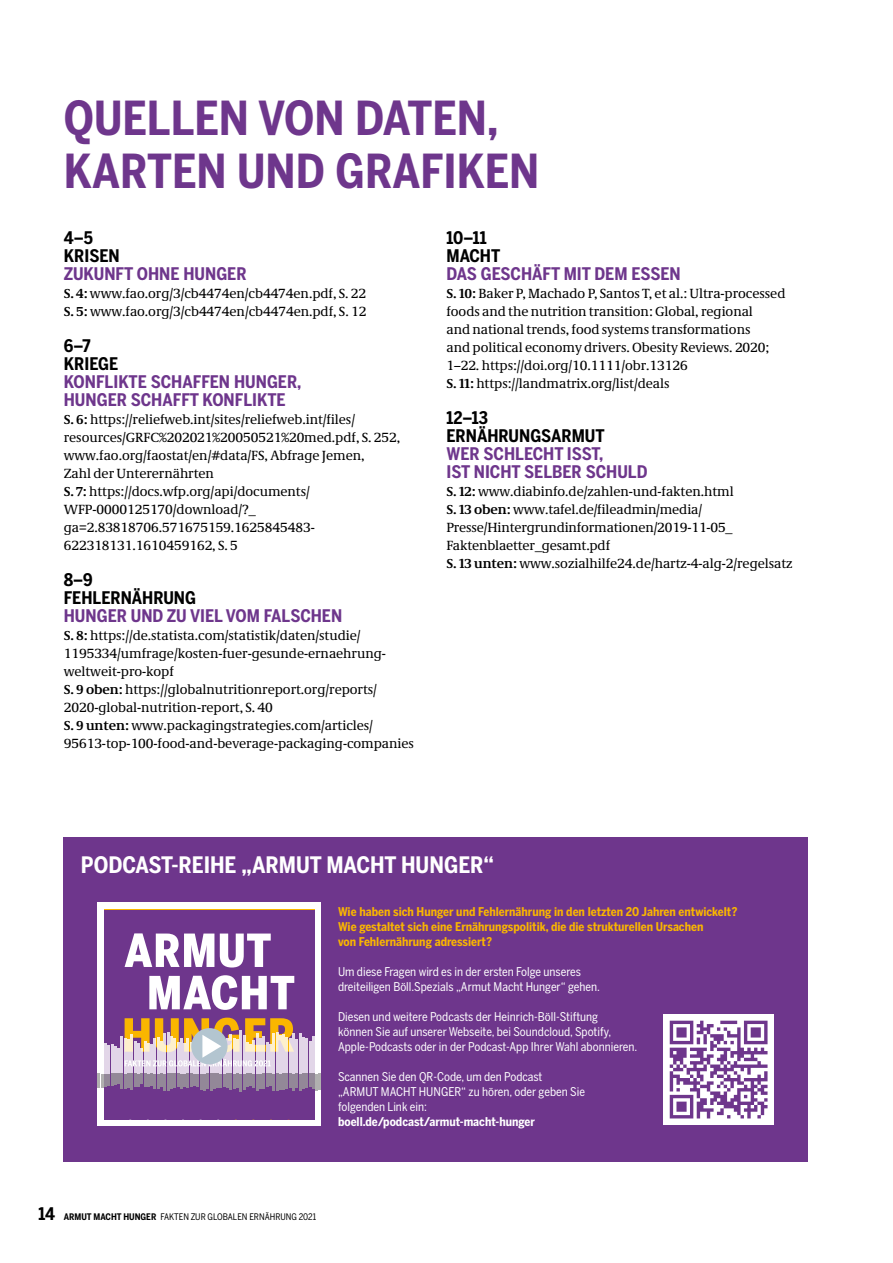
<style>
.page{position:relative;width:893px;height:1263px;background:#fff}
.page>*{position:absolute;margin:0;border:0;box-sizing:border-box;transform-origin:0 0}
.t1{font:700 46.5px/52.5px "Benton Sans Cond";color:#6e368c}
.t2{font:700 22.5px "Benton Sans Cond";color:#fff}
.t3{font:700 17.25px/18px "Benton Sans Cond";color:#6e368c}
.t4{font:700 17.25px/18px "Benton Sans Cond";color:#000}
.t5{font:13.5px/18px "Demos Pro";letter-spacing:-.005em;color:#000}
.t6{font:12px/15px "Benton Sans Cond";color:#fff}
.t7{font:700 12px/15px "Benton Sans Cond";color:#fab600}
.t8{font:700 12px "Benton Sans Cond";color:#fff}
.t9{font:9px "Benton Sans Cond";color:#000}
.s1{font-family:"Neue Demos";font-weight:700}
.s2{font-weight:700;font-size:17.25px}
.s3{font-weight:700}
</style>
<div class="page">
<div style="left:64px;top:838px;width:744px;height:324px;background:#6e368c"></div>
<div style="left:98px;top:903px;width:223px;height:223px;background:#fff"></div>
<div style="left:104px;top:910px;width:210px;height:209px;background:#6e368c"></div>
<svg style="left:125px;top:933px;width:146px;height:34px"></svg>
<svg style="left:149px;top:975px;width:145px;height:35px"></svg>
<hr style="left:118px;top:1048px;width:2px;height:26px;background:#fff">
<hr style="left:220px;top:1041px;width:2px;height:33px;background:#fff">
<hr style="left:121px;top:1036px;width:2px;height:38px;background:#fff">
<hr style="left:223px;top:1043px;width:2px;height:31px;background:#fff">
<hr style="left:124px;top:1038px;width:2px;height:36px;background:#fff">
<hr style="left:226px;top:1039px;width:3px;height:35px;background:#fff">
<hr style="left:127px;top:1040px;width:3px;height:34px;background:#fff">
<hr style="left:230px;top:1034px;width:2px;height:40px;background:#fff">
<hr style="left:131px;top:1034px;width:2px;height:40px;background:#fff">
<hr style="left:233px;top:1038px;width:2px;height:36px;background:#fff">
<hr style="left:134px;top:1041px;width:2px;height:33px;background:#fff">
<hr style="left:236px;top:1040px;width:3px;height:34px;background:#fff">
<hr style="left:137px;top:1043px;width:3px;height:31px;background:#fff">
<hr style="left:240px;top:1030px;width:2px;height:44px;background:#fff">
<hr style="left:141px;top:1048px;width:2px;height:26px;background:#fff">
<hr style="left:243px;top:1035px;width:2px;height:39px;background:#fff">
<hr style="left:144px;top:1041px;width:2px;height:33px;background:#fff">
<hr style="left:246px;top:1042px;width:2px;height:32px;background:#fff">
<hr style="left:147px;top:1043px;width:2px;height:31px;background:#fff">
<hr style="left:250px;top:1044px;width:2px;height:30px;background:#fff">
<hr style="left:151px;top:1044px;width:2px;height:30px;background:#fff">
<hr style="left:253px;top:1040px;width:2px;height:34px;background:#fff">
<hr style="left:154px;top:1038px;width:2px;height:36px;background:#fff">
<hr style="left:256px;top:1033px;width:2px;height:41px;background:#fff">
<hr style="left:157px;top:1037px;width:2px;height:37px;background:#fff">
<hr style="left:259px;top:1038px;width:3px;height:36px;background:#fff">
<hr style="left:160px;top:1041px;width:3px;height:33px;background:#fff">
<hr style="left:263px;top:1036px;width:2px;height:38px;background:#fff">
<hr style="left:164px;top:1033px;width:2px;height:41px;background:#fff">
<hr style="left:266px;top:1042px;width:2px;height:32px;background:#fff">
<hr style="left:167px;top:1032px;width:2px;height:42px;background:#fff">
<hr style="left:269px;top:1044px;width:3px;height:30px;background:#fff">
<hr style="left:170px;top:1036px;width:3px;height:38px;background:#fff">
<hr style="left:273px;top:1033px;width:2px;height:41px;background:#fff">
<hr style="left:174px;top:1039px;width:2px;height:35px;background:#fff">
<hr style="left:276px;top:1032px;width:2px;height:42px;background:#fff">
<hr style="left:177px;top:1042px;width:2px;height:32px;background:#fff">
<hr style="left:279px;top:1035px;width:2px;height:39px;background:#fff">
<hr style="left:180px;top:1038px;width:2px;height:36px;background:#fff">
<hr style="left:283px;top:1034px;width:2px;height:40px;background:#fff">
<hr style="left:184px;top:1043px;width:2px;height:31px;background:#fff">
<hr style="left:286px;top:1037px;width:2px;height:37px;background:#fff">
<hr style="left:187px;top:1039px;width:2px;height:35px;background:#fff">
<hr style="left:289px;top:1039px;width:2px;height:35px;background:#fff">
<hr style="left:190px;top:1042px;width:2px;height:32px;background:#fff">
<hr style="left:292px;top:1034px;width:3px;height:40px;background:#fff">
<hr style="left:193px;top:1045px;width:3px;height:29px;background:#fff">
<hr style="left:296px;top:1040px;width:2px;height:34px;background:#fff">
<hr style="left:197px;top:1043px;width:2px;height:31px;background:#fff">
<hr style="left:299px;top:1033px;width:2px;height:41px;background:#fff">
<hr style="left:200px;top:1035px;width:2px;height:39px;background:#fff">
<hr style="left:302px;top:1037px;width:3px;height:37px;background:#fff">
<hr style="left:203px;top:1033px;width:3px;height:41px;background:#fff">
<hr style="left:306px;top:1039px;width:2px;height:35px;background:#fff">
<hr style="left:104px;top:1043px;width:3px;height:31px;background:#fff">
<hr style="left:207px;top:1036px;width:2px;height:38px;background:#fff">
<hr style="left:309px;top:1041px;width:2px;height:33px;background:#fff">
<hr style="left:108px;top:1045px;width:2px;height:29px;background:#fff">
<hr style="left:210px;top:1032px;width:2px;height:42px;background:#fff">
<hr style="left:312px;top:1036px;width:2px;height:38px;background:#fff">
<hr style="left:111px;top:1044px;width:2px;height:30px;background:#fff">
<hr style="left:213px;top:1037px;width:2px;height:37px;background:#fff">
<hr style="left:114px;top:1046px;width:2px;height:28px;background:#fff">
<hr style="left:217px;top:1039px;width:2px;height:35px;background:#fff">
<svg style="left:98px;top:1074px;width:223px;height:18px"></svg>
<svg style="left:125px;top:1017px;width:169px;height:49px"></svg>
<div style="left:663px;top:1014px;width:111px;height:111px;background:#fff"></div>
<svg style="left:670px;top:1021px;width:97px;height:97px"></svg>
<h1 class="t1" style="left:64px;top:93px;width:477px">QUELLEN VON DATEN,<br>KARTEN UND GRAFIKEN</h1>
<p class="t4" style="left:64px;top:229px;width:58px">4–5<br>KRISEN</p>
<p class="t3" style="left:64px;top:265px;width:184px">ZUKUNFT OHNE HUNGER</p>
<p class="t5" style="left:64px;top:284px;width:304px"><span class="s1">S. 4:</span> www.fao.org/3/cb4474en/cb4474en.pdf, S. 22<br><span class="s1">S. 5:</span> www.fao.org/3/cb4474en/cb4474en.pdf, S. 12</p>
<p class="t4" style="left:64px;top:337px;width:56px">6–7<br>KRIEGE</p>
<p class="t3" style="left:64px;top:373px;width:239px">KONFLIKTE SCHAFFEN HUNGER,<br>HUNGER SCHAFFT KONFLIKTE</p>
<p class="t5" style="left:64px;top:410px;width:338px"><span class="s1">S. 6:</span> https://reliefweb.int/sites/reliefweb.int/files/ resources/GRFC%202021%20050521%20med.pdf, S. 252, www.fao.org/faostat/en/#data/FS, Abfrage Jemen,<br>Zahl der Unterernährten<br><span class="s1">S. 7:</span> https://docs.wfp.org/api/documents/ WFP-0000125170/download/?_ ga=2.83818706.571675159.1625845483- 622318131.1610459162, S. 5</p>
<p class="t4" style="left:64px;top:571px;width:134px">8–9<br>FEHLERNÄHRUNG</p>
<p class="t3" style="left:64px;top:607px;width:280px">HUNGER UND ZU VIEL VOM FALSCHEN</p>
<p class="t5" style="left:64px;top:626px;width:352px"><span class="s1">S. 8:</span> https://de.statista.com/statistik/daten/studie/ 1195334/umfrage/kosten-fuer-gesunde-ernaehrung&shy;weltweit-pro-kopf<br><span class="s1">S. 9 oben:</span> https://globalnutritionreport.org/reports/ 2020-global-nutrition-report, S. 40<br><span class="s1">S. 9 unten:</span> www.packagingstrategies.com/articles/ 95613-top-100-food-and-beverage-packaging-companies</p>
<p class="t4" style="left:446px;top:229px;width:55px">10–11<br>MACHT</p>
<p class="t3" style="left:446px;top:265px;width:236px">DAS GESCHÄFT MIT DEM ESSEN</p>
<p class="t5" style="left:446px;top:284px;width:341px"><span class="s1">S. 10:</span> Baker P, Machado P, Santos T, et al.: Ultra-processed foods and the nutrition transition: Global, regional<br>and national trends, food systems transformations<br>and political economy drivers. Obesity Reviews. 2020; 1–22. https://doi.org/10.1111/obr.13126<br><span class="s1">S. 11:</span> https://landmatrix.org/list/deals</p>
<p class="t4" style="left:446px;top:409px;width:160px">12–13<br>ERNÄHRUNGSARMUT</p>
<p class="t3" style="left:446px;top:445px;width:202px">WER SCHLECHT ISST,<br>IST NICHT SELBER SCHULD</p>
<p class="t5" style="left:446px;top:482px;width:348px"><span class="s1">S. 12:</span> www.diabinfo.de/zahlen-und-fakten.html<br><span class="s1">S. 13 oben:</span> www.tafel.de/fileadmin/media/ Presse/Hintergrundinformationen/2019-11-05_ Faktenblaetter_gesamt.pdf<br><span class="s1">S. 13 unten:</span> www.sozialhilfe24.de/hartz-4-alg-2/regelsatz</p>
<h2 class="t2" style="left:81px;top:851px;width:415px">PODCAST-REIHE „ARMUT MACHT HUNGER“</h2>
<p class="t7" style="left:338px;top:904px;width:401px">Wie haben sich Hunger und Fehlernährung in den letzten 20 Jahren entwickelt?<br>Wie gestaltet sich eine Ernährungspolitik, die die strukturellen Ursachen<br>von Fehlernährung adressiert?</p>
<p class="t6" style="left:338px;top:964px;width:263px">Um diese Fragen wird es in der ersten Folge unseres dreiteiligen Böll.Spezials „Armut Macht Hunger“ gehen.</p>
<p class="t6" style="left:338px;top:1009px;width:301px">Diesen und weitere Podcasts der Heinrich-Böll-Stiftung<br>können Sie auf unserer Webseite, bei Soundcloud, Spotify,<br>Apple-Podcasts oder in der Podcast-App Ihrer Wahl abonnieren.</p>
<p class="t6" style="left:338px;top:1069px;width:248px">Scannen Sie den QR-Code, um den Podcast „ARMUT MACHT HUNGER“ zu hören, oder geben Sie folgenden Link ein:</p>
<p class="t8" style="left:338px;top:1114px;width:198px">boell.de/podcast/armut-macht-hunger</p>
<p class="t9" style="left:39px;top:1212px;width:279px"><span class="s2">14</span> <span class="s3">ARMUT MACHT HUNGER</span> FAKTEN ZUR GLOBALEN ERNÄHRUNG 2021</p>
</div>
